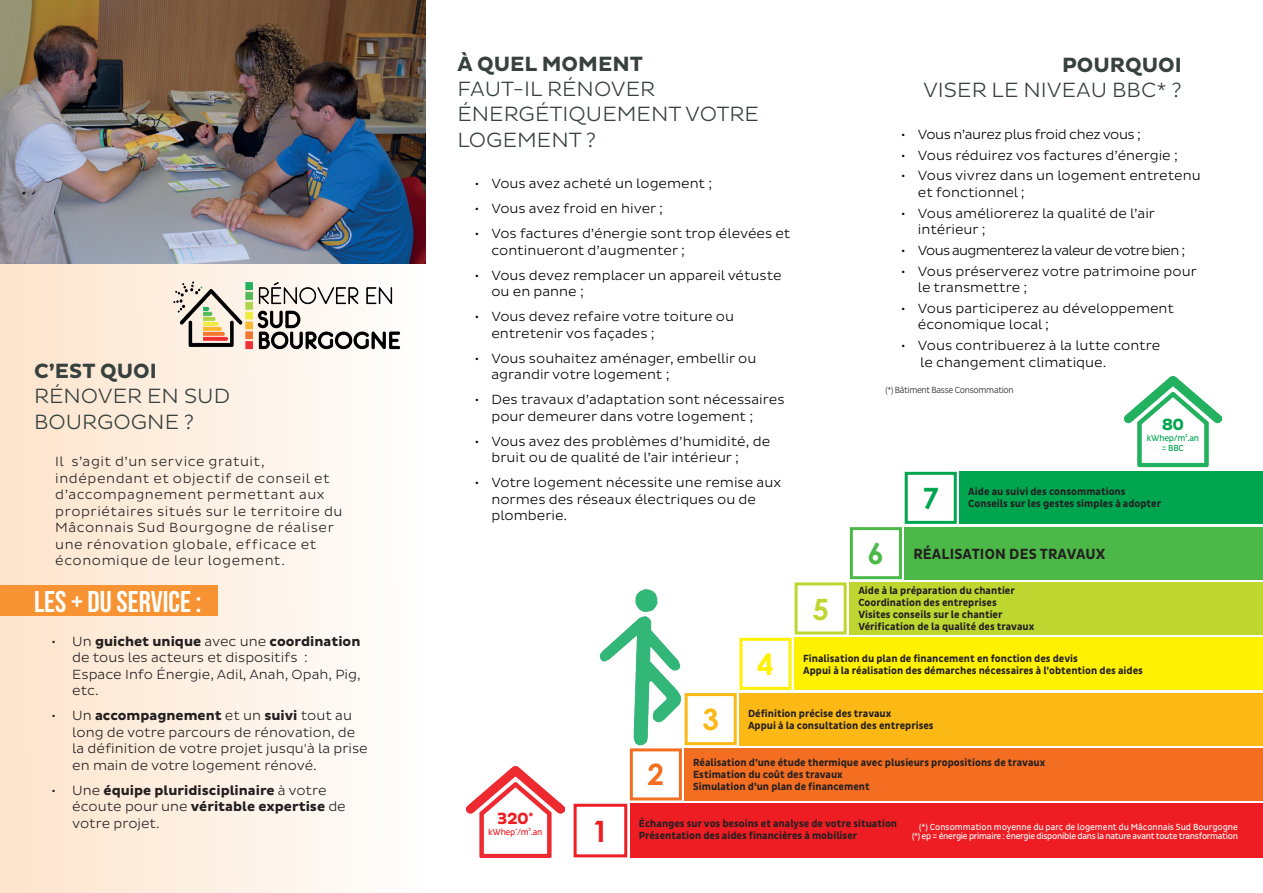
<style>
.page{position:relative;width:1263px;height:893px;background:#fff}
.page>*{position:absolute;margin:0;border:0;box-sizing:border-box;transform-origin:0 0}
.t1{font:30px "Bebas Neue";color:#fff}
.t2{font:700 29.4px "Century Gothic";color:#fcb814}
.t3{font:700 29.4px "Century Gothic";color:#f36e21}
.t4{font:700 29.4px "Century Gothic";color:#ee1d23}
.t5{font:700 29.4px "Century Gothic";color:#bed630}
.t6{font:700 29.4px "Century Gothic";color:#fff101}
.t7{font:700 29.4px "Century Gothic";color:#4cb848}
.t8{font:700 29.4px "Century Gothic";color:#00a54f}
.t9{font:300 21px/25.2px "Pluto Sans";color:#37413e}
.t10{font:700 21px "Pluto Sans";color:#37413e}
.t11{font:700 16.5px "Pluto Sans";color:#ee1d23}
.t12{font:700 16.5px "Pluto Sans";color:#00a54f}
.t13{font:700 15px "Pluto Sans Cond";letter-spacing:.015em;color:#231f20}
.t14{font:300 13.5px/16.5px "Pluto Sans";color:#000}
.t15{font:300 13.5px/16.5px "Pluto Sans";color:#231f20}
.t16{font:300 13.5px/16.5px "Pluto Sans";letter-spacing:.03em;color:#231f20}
.t17{font:700 13.5px/16.5px "Pluto Sans";color:#231f20}
.t18{font:300 13.5px "Pluto Sans";letter-spacing:-.05em;color:#000}
.t19{font:300 13.5px "Pluto Sans";letter-spacing:-.03em;color:#000}
.t20{font:700 10.5px/12px "Pluto Sans Cond";color:#231f20}
.t21{font:9px/9px "Pluto Sans Cond";letter-spacing:-.03em;color:#fff;text-align:right}
.t22{font:300 9px "Pluto Sans Cond";letter-spacing:-.03em;color:#231f20}
.t23{font:9px/10.8px "Pluto Sans Cond";letter-spacing:-.03em;color:#00a54f;text-align:center}
.t24{font:9px "Pluto Sans Cond";letter-spacing:-.03em;color:#ee1d23}
.s1{font-weight:700}
.s2{font-weight:300}
</style>
<div class="page">
<div style="left:0;top:0;width:1263px;height:893px;background:#fff;opacity:.75"></div>
<img style="left:466px;top:766px;width:98px;height:91px">
<div style="left:0;top:585px;width:217px;height:30px;background:#f79332"></div>
<div style="left:685px;top:693px;width:52px;height:52px;border:3px solid #fcb814"></div>
<div style="left:630px;top:748px;width:52px;height:52px;border:3px solid #f36e21"></div>
<div style="left:575px;top:805px;width:51px;height:51px;background:#fff"></div>
<div style="left:574px;top:804px;width:53px;height:53px;border:3px solid #ee1d23"></div>
<div style="left:794px;top:582px;width:53px;height:52px;border:3px solid #bed630"></div>
<div style="left:739px;top:638px;width:52px;height:52px;border:3px solid #fff101"></div>
<div style="left:850px;top:527px;width:52px;height:52px;border:3px solid #4cb848"></div>
<div style="left:685px;top:748px;width:578px;height:52px;background:#f36e21"></div>
<div style="left:739px;top:693px;width:524px;height:52px;background:#fcb814"></div>
<div style="left:794px;top:638px;width:469px;height:52px;background:#fff101"></div>
<div style="left:850px;top:582px;width:413px;height:52px;background:#bed630"></div>
<div style="left:905px;top:527px;width:358px;height:52px;background:#4cb848"></div>
<div style="left:630px;top:804px;width:633px;height:54px;background:#ee1d23"></div>
<div style="left:905px;top:472px;width:52px;height:52px;border:3px solid #00a54f"></div>
<div style="left:960px;top:471px;width:303px;height:52px;background:#00a54f"></div>
<img style="left:1124px;top:376px;width:98px;height:91px">
<img style="left:0;top:0;width:425px;height:264px">
<img style="left:170px;top:275px;width:232px;height:75px">
<img style="left:586px;top:576px;width:103px;height:179px">
<h3 class="t10" style="left:34px;top:359px;width:124px">C’EST QUOI</h3>
<h3 class="t9" style="left:34px;top:384px;width:198px">RÉNOVER EN SUD<br>BOURGOGNE ?</h3>
<p class="t16" style="left:55px;top:453px;width:289px">Il s’agit d’un service gratuit, indépendant et objectif de conseil et d’accompagnement permettant aux propriétaires situés sur le territoire du Mâconnais Sud Bourgogne de réaliser une rénovation globale, efficace et économique de leur logement.</p>
<h1 class="t1" style="left:34px;top:585px;width:169px">LES + DU SERVICE :</h1>
<p class="t15" style="left:72px;top:633px;width:290px;text-indent:-21px">• Un <span class="s1">guichet unique</span> avec une <span class="s1">coordination </span>de tous les acteurs et dispositifs :<br>Espace Info Énergie, Adil, Anah, Opah, Pig, etc.</p>
<p class="t15" style="left:72px;top:707px;width:297px;text-indent:-21px">• Un <span class="s1">accompagnement</span> et un <span class="s1">suivi</span> tout au long de votre parcours de rénovation, de la définition de votre projet jusqu'à la prise en main de votre logement rénové.</p>
<p class="t17" style="left:72px;top:782px;width:275px;text-indent:-21px"><span class="s2">• Une</span> équipe pluridisciplinaire <span class="s2">à votre écoute pour une</span> véritable expertise <span class="s2">de votre projet.</span></p>
<h3 class="t10" style="left:457px;top:52px;width:187px">À QUEL MOMENT</h3>
<h3 class="t9" style="left:457px;top:77px;width:303px">FAUT-IL RÉNOVER<br>ÉNERGÉTIQUEMENT VOTRE<br>LOGEMENT ?</h3>
<p class="t14" style="left:474px;top:176px;width:239px">• Vous avez acheté un logement ;</p>
<p class="t14" style="left:474px;top:201px;width:190px">• Vous avez froid en hiver ;</p>
<p class="t14" style="left:491px;top:226px;width:301px;text-indent:-17px">• Vos factures d’énergie sont trop élevées et continueront d’augmenter ;</p>
<p class="t14" style="left:491px;top:267px;width:292px;text-indent:-17px">• Vous devez remplacer un appareil vétuste ou en panne ;</p>
<p class="t14" style="left:491px;top:309px;width:244px;text-indent:-17px">• Vous devez refaire votre toiture ou entretenir vos façades ;</p>
<p class="t14" style="left:491px;top:350px;width:266px;text-indent:-17px">• Vous souhaitez aménager, embellir ou agrandir votre logement ;</p>
<p class="t14" style="left:491px;top:392px;width:295px;text-indent:-17px">• Des travaux d’adaptation sont nécessaires pour demeurer dans votre logement ;</p>
<p class="t14" style="left:491px;top:433px;width:280px;text-indent:-17px">• Vous avez des problèmes d’humidité, de bruit ou de qualité de l’air intérieur ;</p>
<p class="t14" style="left:491px;top:475px;width:291px;text-indent:-17px">• Votre logement nécessite une remise aux normes des réseaux électriques ou de plomberie.</p>
<h2 class="t6" style="left:757px;top:642px;width:18px">4</h2>
<h3 class="t10" style="left:1062px;top:53px;width:121px">POURQUOI</h3>
<h3 class="t9" style="left:923px;top:78px;width:260px">VISER LE NIVEAU BBC* ?</h3>
<p class="t19" style="left:901px;top:127px;width:242px">• Vous n’aurez plus froid chez vous ;</p>
<p class="t14" style="left:901px;top:147px;width:278px">• Vous réduirez vos factures d’énergie ;</p>
<p class="t14" style="left:918px;top:168px;width:284px;text-indent:-17px">• Vous vivrez dans un logement entretenu et fonctionnel ;</p>
<p class="t14" style="left:918px;top:205px;width:239px;text-indent:-17px">• Vous améliorerez la qualité de l’air intérieur ;</p>
<p class="t18" style="left:901px;top:243px;width:286px">• Vous augmenterez la valeur de votre bien ;</p>
<p class="t14" style="left:918px;top:263px;width:280px;text-indent:-17px">• Vous préserverez votre patrimoine pour le transmettre ;</p>
<p class="t14" style="left:918px;top:300px;width:258px;text-indent:-17px">• Vous participerez au développement économique local ;</p>
<p class="t14" style="left:920px;top:337px;width:242px;text-indent:-19px">• Vous contribuerez à la lutte contre le changement climatique.</p>
<p class="t22" style="left:885px;top:385px;width:130px">(*) Bâtiment Basse Consommation</p>
<p class="t12" style="left:1162px;top:415px;width:24px">80</p>
<p class="t23" style="left:1147px;top:432px;width:54px">kWhep/m².an = BBC</p>
<h2 class="t5" style="left:812px;top:586px;width:18px">5</h2>
<h2 class="t7" style="left:868px;top:531px;width:18px">6</h2>
<h2 class="t8" style="left:922px;top:476px;width:18px">7</h2>
<p class="t20" style="left:968px;top:486px;width:194px">Aide au suivi des consommations<br>Conseils sur les gestes simples à adopter</p>
<p class="t13" style="left:913px;top:545px;width:194px">RÉALISATION DES TRAVAUX</p>
<p class="t20" style="left:858px;top:585px;width:177px">Aide à la préparation du chantier Coordination des entreprises<br>Visites conseils sur le chantier Vérification de la qualité des travaux</p>
<p class="t20" style="left:803px;top:652px;width:341px">Finalisation du plan de financement en fonction des devis<br>Appui à la réalisation des démarches nécessaires à l’obtention des aides</p>
<p class="t11" style="left:497px;top:809px;width:38px">320<sup>*</sup></p>
<p class="t24" style="left:488px;top:827px;width:56px">kWhep<sup>*</sup>/m².an</p>
<h2 class="t4" style="left:592px;top:809px;width:18px">1</h2>
<h2 class="t3" style="left:648px;top:752px;width:18px">2</h2>
<h2 class="t2" style="left:702px;top:697px;width:18px">3</h2>
<p class="t20" style="left:748px;top:708px;width:187px">Définition précise des travaux<br>Appui à la consultation des entreprises</p>
<p class="t20" style="left:693px;top:757px;width:354px">Réalisation d’une étude thermique avec plusieurs propositions de travaux<br>Estimation du coût des travaux<br>Simulation d’un plan de financement</p>
<p class="t20" style="left:639px;top:818px;width:260px">Échanges sur vos besoins et analyse de votre situation<br>Présentation des aides financières à mobiliser</p>
<p class="t21" style="left:912px;top:822px;width:327px">(*) Consommation moyenne du parc de logement du Mâconnais Sud Bourgogne (*) ep = énergie primaire : énergie disponible dans la nature avant toute transformation</p>
</div>
